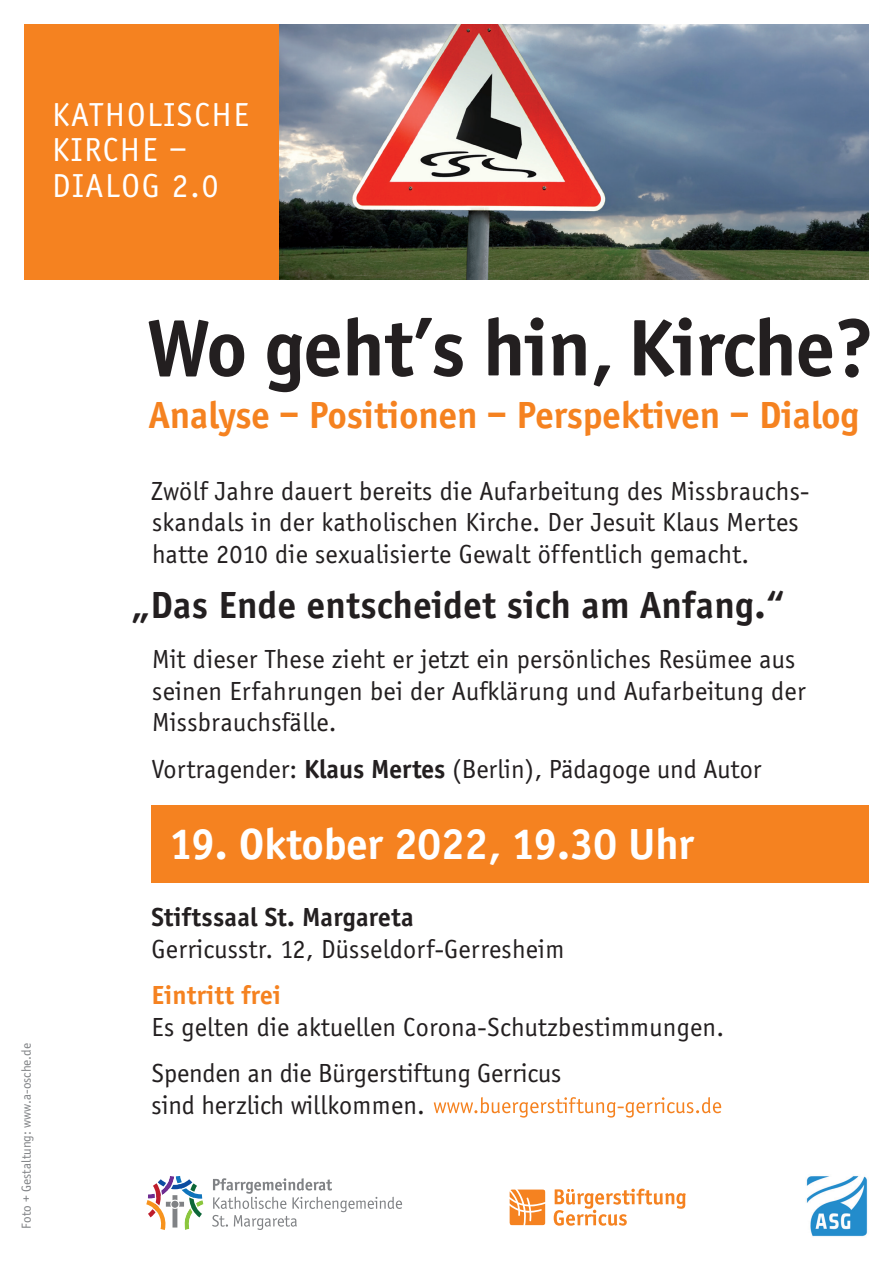
<style>
.page{position:relative;width:893px;height:1263px;background:#fff}
.page>*{position:absolute;margin:0;border:0;box-sizing:border-box;transform-origin:0 0}
.t1{font:700 82.8px "Officina Sans";letter-spacing:-.01em;color:#231f20}
.t2{font:700 45px "Officina Sans";color:#fff}
.t3{font:700 39px "Officina Sans";color:#f58220}
.t4{font:700 39px "Officina Sans";letter-spacing:.01em;color:#231f20}
.t5{font:34.35px/35.1px "Officina Sans";letter-spacing:.05em;color:#fff}
.t6{font:27px/31.5px "Officina Sans";letter-spacing:.01em;color:#231f20}
.t7{font:700 27px "Officina Sans";letter-spacing:.01em;color:#231f20}
.t8{font:700 27px "Officina Sans";letter-spacing:.01em;color:#f58220}
.t9{font:13.5px "Officina Sans";color:#808285}
.s1{font-weight:700}
</style>
<div class="page">
<div style="left:24px;top:24px;width:255px;height:255px;background:#f58220"></div>
<img style="left:279px;top:24px;width:590px;height:255px">
<div style="left:152px;top:805px;width:717px;height:78px;background:#f58220"></div>
<svg style="left:554px;top:1188px;width:132px;height:38px"></svg>
<svg style="left:509px;top:1189px;width:37px;height:37px"></svg>
<svg style="left:146px;top:1176px;width:58px;height:54px"></svg>
<svg style="left:212px;top:1178px;width:190px;height:52px"></svg>
<img style="left:806px;top:1176px;width:62px;height:61px">
<svg style="left:434px;top:1097px;width:287px;height:20px"></svg>
<p class="t5" style="left:52px;top:98px;width:198px">KATHOLISCHE<br>KIRCHE –<br>DIALOG 2.0</p>
<p class="t9" style="left:19px;top:1228px;width:187px;rotate:-90deg">Foto + Gestaltung: www.a-osche.de</p>
<h1 class="t1" style="left:147px;top:298px;width:729px">Wo geht’s hin, Kirche?</h1>
<h3 class="t3" style="left:149px;top:391px;width:712px">Analyse – Positionen – Perspektiven – Dialog</h3>
<p class="t6" style="left:151px;top:475px;width:660px">Zwölf Jahre dauert bereits die Aufarbeitung des Missbrauchs&shy;skandals in der katholischen Kirche. Der Jesuit Klaus Mertes hatte 2010 die sexualisierte Gewalt öffentlich gemacht.</p>
<h3 class="t4" style="left:131px;top:582px;width:656px">„Das Ende entscheidet sich am Anfang.“</h3>
<p class="t6" style="left:152px;top:644px;width:655px">Mit dieser These zieht er jetzt ein persönliches Resümee aus seinen Erfahrungen bei der Aufklärung und Aufarbeitung der<br>Missbrauchsfälle.</p>
<p class="t6" style="left:152px;top:753px;width:611px">Vortragender: <span class="s1">Klaus Mertes</span> (Berlin), Pädagoge und Autor</p>
<h2 class="t2" style="left:170px;top:817px;width:526px">19. Oktober 2022, 19.30 Uhr</h2>
<p class="t7" style="left:152px;top:901px;width:264px">Stiftssaal St. Margareta</p>
<p class="t6" style="left:152px;top:933px;width:414px">Gerricusstr. 12, Düsseldorf-Gerresheim</p>
<p class="t8" style="left:152px;top:979px;width:131px">Eintritt frei</p>
<p class="t6" style="left:152px;top:1004px;width:574px;line-height:46.5px">Es gelten die aktuellen Corona-Schutzbestimmungen.<br>Spenden an die Bürgerstiftung Gerricus</p>
<p class="t6" style="left:152px;top:1089px;width:275px">sind herzlich willkommen.</p>
</div>
